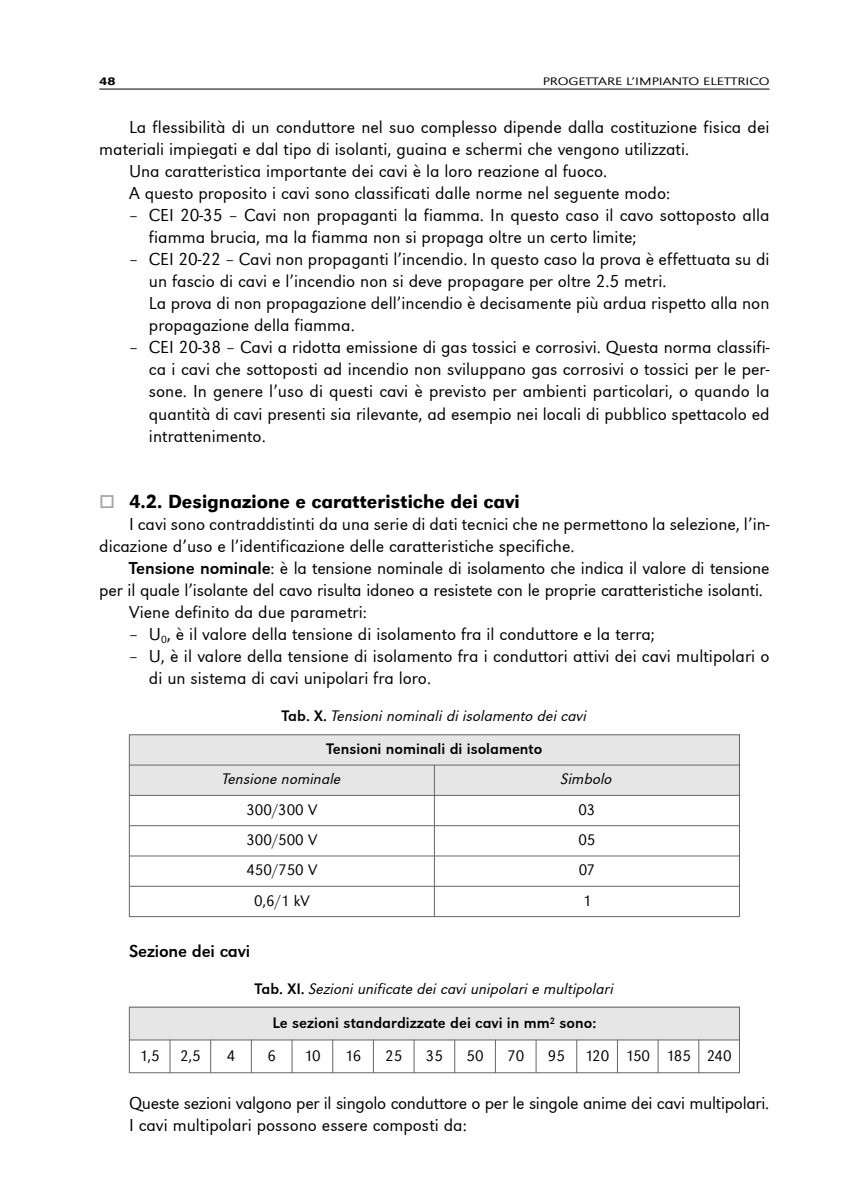
<style>
.page{position:relative;width:844px;height:1191px;background:#fff}
.page>*{position:absolute;margin:0;border:0;box-sizing:border-box;transform-origin:0 0}
.t1{font:500 19.6px "URW Grotesk T";color:#000}
.t2{font:17.85px/22.1px "URW Grotesk T Ligh";color:#000}
.t3{font:17.85px "URW Grotesk T";color:#000}
.t4{font:15.75px "URW Grotesk T Ligh Obli";color:#000}
.t5{font:15.75px "URW Grotesk T";color:#000}
.t6{font:15.75px "URW Grotesk T Ligh";color:#000}
.t7{font:15.75px "URW Grotesk T Ligh";letter-spacing:-.025em;color:#000}
.t8{font:11.2px "URW Grotesk T Ligh Wide";color:#000;scale:1.25 1}
.t9{font:500 11.2px "URW Grotesk T";color:#000;scale:1.25 1}
.s1{color:#a2a2a2}
.s2{font-family:"URW Grotesk T"}
</style>
<div class="page">
<div style="left:129px;top:1007px;width:610px;height:33px;background:#e6e6e6"></div>
<hr style="left:129px;top:1007px;width:1px;height:66px;background:#666">
<hr style="left:170px;top:1039px;width:1px;height:34px;background:#666">
<hr style="left:210px;top:1039px;width:1px;height:34px;background:#666">
<hr style="left:251px;top:1039px;width:1px;height:34px;background:#666">
<hr style="left:292px;top:1039px;width:1px;height:34px;background:#666">
<hr style="left:332px;top:1039px;width:1px;height:34px;background:#666">
<hr style="left:373px;top:1039px;width:1px;height:34px;background:#666">
<hr style="left:413px;top:1039px;width:1px;height:34px;background:#666">
<hr style="left:454px;top:1039px;width:1px;height:34px;background:#666">
<hr style="left:495px;top:1039px;width:1px;height:34px;background:#666">
<hr style="left:535px;top:1039px;width:1px;height:34px;background:#666">
<hr style="left:576px;top:1039px;width:1px;height:34px;background:#666">
<hr style="left:617px;top:1039px;width:1px;height:34px;background:#666">
<hr style="left:657px;top:1039px;width:1px;height:34px;background:#666">
<hr style="left:698px;top:1039px;width:1px;height:34px;background:#666">
<hr style="left:739px;top:1007px;width:1px;height:66px;background:#666">
<hr style="left:129px;top:1007px;width:610px;height:1px;background:#666">
<hr style="left:129px;top:1039px;width:610px;height:1px;background:#666">
<hr style="left:129px;top:1072px;width:610px;height:1px;background:#666">
<div style="left:129px;top:734px;width:610px;height:31px;background:#e6e6e6"></div>
<div style="left:129px;top:765px;width:305px;height:30px;background:#e6e6e6"></div>
<div style="left:434px;top:765px;width:305px;height:30px;background:#e6e6e6"></div>
<hr style="left:129px;top:734px;width:1px;height:183px;background:#666">
<hr style="left:434px;top:765px;width:1px;height:152px;background:#666">
<hr style="left:739px;top:734px;width:1px;height:183px;background:#666">
<hr style="left:129px;top:734px;width:610px;height:1px;background:#666">
<hr style="left:129px;top:765px;width:610px;height:1px;background:#666">
<hr style="left:129px;top:795px;width:610px;height:1px;background:#666">
<hr style="left:129px;top:825px;width:610px;height:1px;background:#666">
<hr style="left:129px;top:855px;width:610px;height:1px;background:#666">
<hr style="left:129px;top:886px;width:610px;height:1px;background:#666">
<hr style="left:129px;top:916px;width:610px;height:1px;background:#666">
<hr style="left:99px;top:89px;width:670px;height:1px;background:#000">
<p class="t9" style="left:99px;top:74px;width:15px">48</p>
<p class="t8" style="left:542px;top:74px;width:183px">PROGETTARE L’IMPIANTO ELETTRICO</p>
<p class="t2" style="left:129px;top:115px;width:641px">La flessibilità di un conduttore nel suo complesso dipende dalla costituzione fisica dei</p>
<p class="t2" style="left:99px;top:137px;width:591px">materiali impiegati e dal tipo di isolanti, guaina e schermi che vengono utilizzati.</p>
<p class="t2" style="left:129px;top:159px;width:479px">Una caratteristica importante dei cavi è la loro reazione al fuoco.</p>
<p class="t2" style="left:129px;top:182px;width:542px">A questo proposito i cavi sono classificati dalle norme nel seguente modo:</p>
<p class="t2" style="left:149px;top:204px;width:622px;text-indent:-20px">– CEI 20-35 – Cavi non propaganti la fiamma. In questo caso il cavo sottoposto alla fiamma brucia, ma la fiamma non si propaga oltre un certo limite;</p>
<p class="t2" style="left:149px;top:248px;width:622px;text-indent:-20px">– CEI 20-22 – Cavi non propaganti l’incendio. In questo caso la prova è effettuata su di un fascio di cavi e l’incendio non si deve propagare per oltre 2.5 metri.<br>La prova di non propagazione dell’incendio è decisamente più ardua rispetto alla non propagazione della fiamma.</p>
<p class="t2" style="left:149px;top:336px;width:622px;text-align:justify;text-indent:-20px">– CEI 20-38 – Cavi a ridotta emissione di gas tossici e corrosivi. Questa norma classifi&shy;ca i cavi che sottoposti ad incendio non sviluppano gas corrosivi o tossici per le per&shy;sone. In genere l’uso di questi cavi è previsto per ambienti particolari, o quando la quantità di cavi presenti sia rilevante, ad esempio nei locali di pubblico spettacolo ed intrattenimento.</p>
<p class="t1" style="left:99px;top:489px;width:422px"><span class="s1">□</span> 4.2. Designazione e caratteristiche dei cavi</p>
<p class="t2" style="left:99px;top:512px;width:671px;text-indent:30px">I cavi sono contraddistinti da una serie di dati tecnici che ne permettono la selezione, l’in&shy;dicazione d’uso e l’identificazione delle caratteristiche specifiche.</p>
<p class="t2" style="left:129px;top:556px;width:641px"><span class="s2">tensione nominale</span>: è la tensione nominale di isolamento che indica il valore di tensione</p>
<p class="t2" style="left:99px;top:578px;width:665px">per il quale l’isolante del cavo risulta idoneo a resistete con le proprie caratteristiche isolanti.</p>
<p class="t2" style="left:129px;top:600px;width:239px">Viene definito da due parametri:</p>
<p class="t2" style="left:129px;top:623px;width:527px">– U<sub>0</sub>, è il valore della tensione di isolamento fra il conduttore e la terra;</p>
<p class="t2" style="left:149px;top:645px;width:622px;text-indent:-20px">– U, è il valore della tensione di isolamento fra i conduttori attivi dei cavi multipolari o di un sistema di cavi unipolari fra loro.</p>
<p class="t4" style="left:282px;top:706px;width:307px"><span class="s2">tab. X.</span> Tensioni nominali di isolamento dei cavi</p>
<p class="t5" style="left:326px;top:739px;width:217px">tensioni nominali di isolamento</p>
<p class="t4" style="left:222px;top:769px;width:120px">Tensione nominale</p>
<p class="t4" style="left:561px;top:769px;width:53px">Simbolo</p>
<p class="t6" style="left:246px;top:799px;width:72px">300/300 V</p>
<p class="t6" style="left:578px;top:799px;width:19px">03</p>
<p class="t6" style="left:246px;top:830px;width:72px">300/500 V</p>
<p class="t6" style="left:578px;top:830px;width:19px">05</p>
<p class="t6" style="left:246px;top:860px;width:72px">450/750 V</p>
<p class="t6" style="left:578px;top:860px;width:18px">07</p>
<p class="t6" style="left:254px;top:890px;width:57px">0,6/1 kV</p>
<p class="t6" style="left:582px;top:890px;width:10px">1</p>
<p class="t3" style="left:129px;top:939px;width:122px">sezione dei cavi</p>
<p class="t4" style="left:255px;top:978px;width:360px"><span class="s2">tab. Xi.</span> Sezioni unificate dei cavi unipolari e multipolari</p>
<p class="t5" style="left:272px;top:1012px;width:325px">le sezioni standardizzate dei cavi in mm<sup>2</sup> sono:</p>
<p class="t6" style="left:140px;top:1045px;width:22px">1,5</p>
<p class="t6" style="left:180px;top:1045px;width:22px">2,5</p>
<p class="t6" style="left:227px;top:1045px;width:10px">4</p>
<p class="t6" style="left:267px;top:1045px;width:10px">6</p>
<p class="t6" style="left:304px;top:1045px;width:18px">10</p>
<p class="t6" style="left:345px;top:1045px;width:18px">16</p>
<p class="t6" style="left:385px;top:1045px;width:19px">25</p>
<p class="t6" style="left:426px;top:1045px;width:19px">35</p>
<p class="t6" style="left:466px;top:1045px;width:19px">50</p>
<p class="t6" style="left:507px;top:1045px;width:19px">70</p>
<p class="t6" style="left:547px;top:1045px;width:19px">95</p>
<p class="t7" style="left:584px;top:1045px;width:148px">120 150 185 240</p>
<p class="t2" style="left:129px;top:1091px;width:641px">Queste sezioni valgono per il singolo conduttore o per le singole anime dei cavi multipolari.<br>I cavi multipolari possono essere composti da:</p>
</div>
